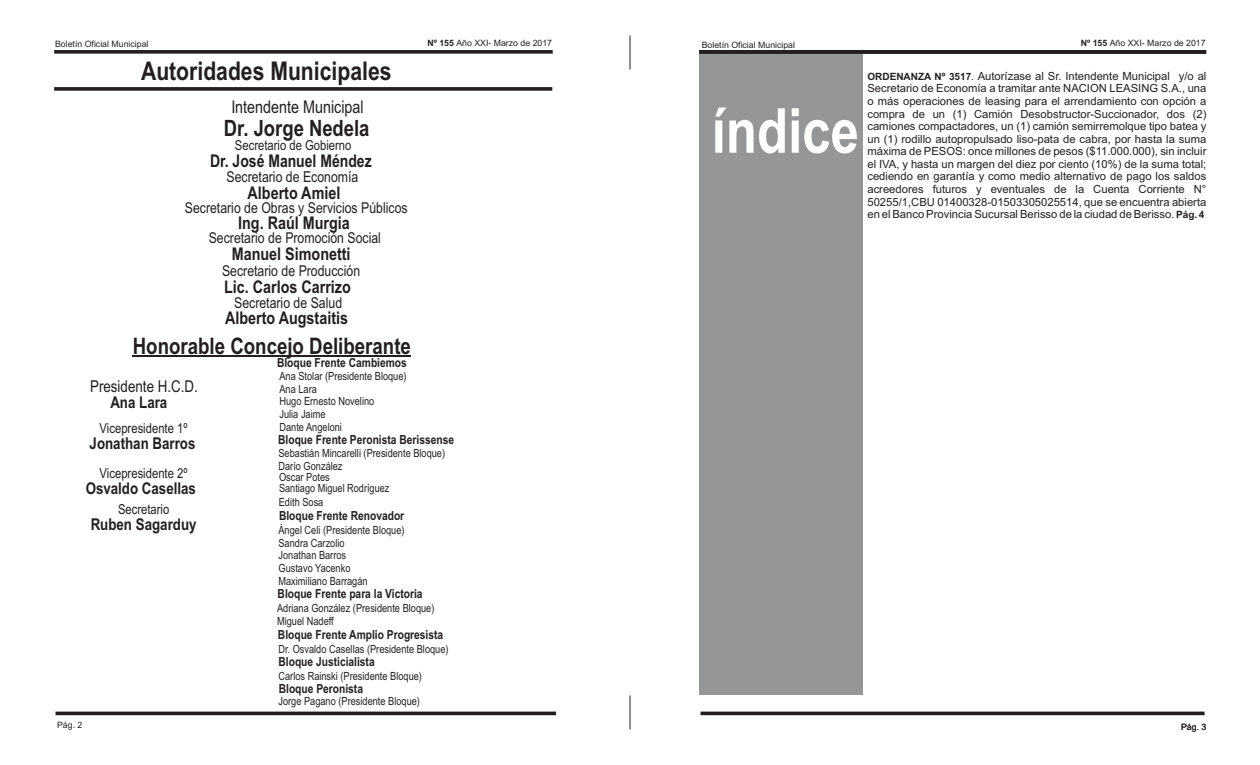
<style>
.page{position:relative;width:1260px;height:765px;background:#fff}
.page>*{position:absolute;margin:0;border:0;box-sizing:border-box;transform-origin:0 0}
.t1{font:700 62.12px "Arial Narrow";color:#fff}
.t2{font:700 25.75px "Arial Narrow";color:#231f20}
.t3{font:700 22.75px "Arial Narrow";color:#231f20}
.t4{font:700 22.5px "Arial Narrow";color:#231f20}
.t5{font:700 17.5px/31.6px "Arial Narrow";color:#231f20;text-align:center}
.t6{font:17.5px "Arial Narrow";color:#231f20}
.t7{font:16.38px "Arial Narrow";color:#231f20}
.t8{font:700 16.25px "Arial Narrow";color:#231f20}
.t9{font:15px/31.6px "Arial Narrow";color:#231f20;text-align:center}
.t10{font:13.75px "Arial Narrow";color:#231f20}
.t11{font:700 12.5px/26.9px "Arial Narrow";color:#231f20}
.t12{font:11.25px/12.6px "Arial";color:#231f20;text-align:justify}
.t13{font:11.25px/12.8px "Arial Narrow";color:#231f20}
.t14{font:700 10px "Arial";color:#231f20}
.t15{font:8.75px "Arial";color:#231f20}
.s1{font-weight:700}
.s2{font-weight:400}
.s3{font-weight:400;font-size:11.25px}
</style>
<div class="page">
<hr style="left:630px;top:36px;width:1px;height:34px;background:#231f20">
<hr style="left:630px;top:695px;width:1px;height:34px;background:#231f20">
<hr style="left:56px;top:712px;width:500px;height:3px;background:#231f20">
<svg style="left:54px;top:50px;width:499px;height:4px;background:#383435"></svg>
<svg style="left:54px;top:87px;width:498px;height:4px;background:#383435"></svg>
<hr style="left:699px;top:50px;width:507px;height:4px;background:#231f20">
<div style="left:699px;top:54px;width:164px;height:640px;background:#949698"></div>
<hr style="left:701px;top:712px;width:504px;height:3px;background:#231f20">
<hr style="left:133px;top:356px;width:278px;height:1px;background:#231f20">
<p class="t15" style="left:55px;top:41px;width:95px">Boletín Oficial Municipal</p>
<p class="t15" style="left:427px;top:40px;width:126px"><span class="s1">Nº 155</span> Año XXI- Marzo de 2017</p>
<p class="t15" style="left:702px;top:41px;width:95px">Boletín Oficial Municipal</p>
<p class="t15" style="left:1081px;top:40px;width:126px"><span class="s1">Nº 155</span> Año XXI- Marzo de 2017</p>
<h2 class="t2" style="left:141px;top:61px;width:252px">Autoridades Municipales</h2>
<h3 class="t6" style="left:231px;top:100px;width:134px">Intendente Municipal</h3>
<h3 class="t4" style="left:224px;top:119px;width:147px">Dr. Jorge Nedela</h3>
<p class="t10" style="left:235px;top:140px;width:118px">Secretario de Gobierno</p>
<h3 class="t9" style="left:226px;top:162px;width:133px">Secretario de Economía</h3>
<h3 class="t5" style="left:210px;top:147px;width:163px">Dr. José Manuel Méndez<br>Alberto Amiel</h3>
<h3 class="t9" style="left:185px;top:193px;width:224px">Secretario de Obras y Servicios Públicos</h3>
<h3 class="t5" style="left:238px;top:209px;width:113px">Ing. Raúl Murgia</h3>
<h3 class="t9" style="left:209px;top:223px;width:174px">Secretario de Promoción Social</h3>
<h3 class="t9" style="left:222px;top:257px;width:140px">Secretario de Producción<br>Secretario de Salud</h3>
<h3 class="t5" style="left:224px;top:239px;width:128px;line-height:33px">Manuel Simonetti<br>Lic. Carlos Carrizo</h3>
<h3 class="t5" style="left:225px;top:303px;width:125px">Alberto Augstaitis</h3>
<h3 class="t3" style="left:133px;top:337px;width:280px">Honorable Concejo Deliberante</h3>
<p class="t13" style="left:279px;top:371px;width:129px">Ana Stolar (Presidente Bloque)<br>Ana Lara<br>Hugo Ernesto Novelino<br>Julia Jaime<br>Dante Angeloni</p>
<p class="t11" style="left:277px;top:351px;width:131px">Bloque Frente Cambiemos</p>
<h3 class="t7" style="left:90px;top:381px;width:109px">Presidente H.C.D.</h3>
<h3 class="t8" style="left:110px;top:397px;width:59px">Ana Lara</h3>
<p class="t10" style="left:100px;top:423px;width:89px">Vicepresidente 1º</p>
<p class="t10" style="left:100px;top:468px;width:89px">Vicepresidente 2º</p>
<p class="t10" style="left:118px;top:504px;width:53px">Secretario</p>
<p class="t11" style="left:278px;top:428px;width:178px">Bloque Frente Peronista Berissense</p>
<h3 class="t8" style="left:90px;top:438px;width:107px">Jonathan Barros</h3>
<h3 class="t8" style="left:86px;top:482px;width:112px">Osvaldo Casellas</h3>
<h3 class="t8" style="left:91px;top:519px;width:107px">Ruben Sagarduy</h3>
<p class="t13" style="left:279px;top:448px;width:168px">Sebastián Mincarelli (Presidente Bloque)<br>Darío González</p>
<p class="t13" style="left:279px;top:472px;width:112px;line-height:11.2px">Oscar Potes<br>Santiago Miguel Rodríguez</p>
<p class="t13" style="left:279px;top:497px;width:46px">Edith Sosa</p>
<p class="t11" style="left:279px;top:503px;width:127px">Bloque Frente Renovador</p>
<p class="t13" style="left:279px;top:524px;width:128px">Ángel Celi (Presidente Bloque)<br>Sandra Carzolio<br>Jonathan Barros<br>Gustavo Yacenko<br>Maximiliano Barragán</p>
<p class="t11" style="left:278px;top:582px;width:147px">Bloque Frente para la Victoria</p>
<p class="t13" style="left:277px;top:603px;width:159px">Adriana González (Presidente Bloque)<br>Miguel Nadeff</p>
<p class="t11" style="left:278px;top:622px;width:167px">Bloque Frente Amplio Progresista</p>
<p class="t13" style="left:278px;top:643px;width:172px">Dr. Osvaldo Casellas (Presidente Bloque)</p>
<p class="t15" style="left:57px;top:722px;width:27px">Pág. 2</p>
<p class="t11" style="left:278px;top:650px;width:98px">Bloque Justicialista<br>Bloque Peronista</p>
<p class="t13" style="left:278px;top:671px;width:145px">Carlos Rainski (Presidente Bloque)</p>
<p class="t13" style="left:278px;top:696px;width:143px">Jorge Pagano (Presidente Bloque)</p>
<h1 class="t1" style="left:712px;top:108px;width:149px">índice</h1>
<p class="t12" style="left:867px;top:71px;width:341px;text-indent:110px">Autorízase al Sr. Intendente Municipal y/o al Secretario de Economía a tramitar ante NACION LEASING S.A., una o más operaciones de leasing para el arrendamiento con opción a compra de un (1) Camión Desobstructor-Succionador, dos (2) camiones compactadores, un (1) camión semirremolque tipo batea y un (1) rodillo autopropulsado liso-pata de cabra, por hasta la suma máxima de PESOS: once millones de pesos ($11.000.000), sin incluir el IVA, y hasta un margen del diez por ciento (10%) de la suma total; cediendo en garantía y como medio alternativo de pago los saldos acreedores futuros y eventuales de la Cuenta Corriente N° 50255/1,CBU 01400328-01503305025514, que se encuentra abierta en el Banco Provincia Sucursal Berisso de la ciudad de Berisso</p>
<p class="t14" style="left:867px;top:73px;width:108px">ORDENANZA Nº 3517<span class="s2">.</span></p>
<p class="t14" style="left:1171px;top:211px;width:35px"><span class="s3">.</span> Pág. 4</p>
<p class="t15" style="left:1181px;top:724px;width:27px">Pág. 3</p>
</div>
